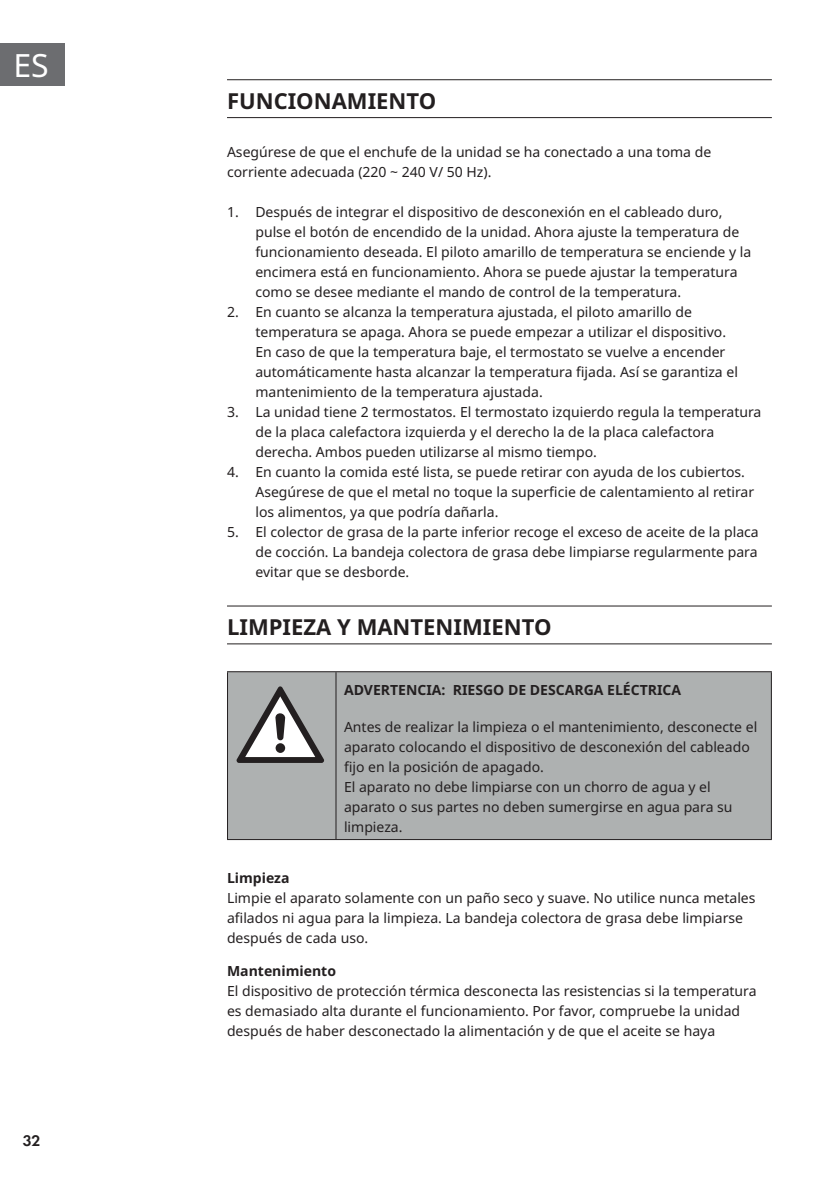
<style>
.page{position:relative;width:840px;height:1191px;background:#fff}
.page>*{position:absolute;margin:0;border:0;box-sizing:border-box;transform-origin:0 0}
.t1{font:32px "Noto Sans";color:#fff}
.t2{font:700 22px "Noto Sans";color:#231f20}
.t3{font:600 16px "Futura PTW08";color:#231f20}
.t4{font:14px/20px "Noto Sans";color:#231f20}
.t5{font:700 14px "Noto Sans";color:#231f20}
</style>
<div class="page">
<div style="left:0;top:43px;width:65px;height:42px;background:#6c6d70"></div>
<hr style="left:227px;top:79px;width:544px;height:1px;background:#231f20">
<hr style="left:227px;top:117px;width:544px;height:1px;background:#231f20">
<hr style="left:227px;top:605px;width:544px;height:1px;background:#231f20">
<hr style="left:227px;top:643px;width:544px;height:1px;background:#231f20">
<div style="left:228px;top:672px;width:542px;height:167px;background:#aeb1b1"></div>
<hr style="left:227px;top:671px;width:109px;height:1px;background:#231f20">
<hr style="left:227px;top:672px;width:1px;height:167px;background:#231f20">
<hr style="left:336px;top:671px;width:435px;height:1px;background:#231f20">
<hr style="left:335px;top:672px;width:1px;height:167px;background:#231f20">
<hr style="left:770px;top:672px;width:1px;height:167px;background:#231f20">
<hr style="left:227px;top:839px;width:109px;height:1px;background:#231f20">
<hr style="left:336px;top:839px;width:435px;height:1px;background:#231f20">
<svg style="left:236px;top:686px;width:88px;height:77px"></svg>
<h1 class="t1" style="left:14px;top:43px;width:37px">ES</h1>
<p class="t3" style="left:23px;top:1130px;width:19px">32</p>
<h2 class="t2" style="left:227px;top:85px;width:211px">FUNCIONAMIENTO</h2>
<p class="t4" style="left:227px;top:142px;width:485px">Asegúrese de que el enchufe de la unidad se ha conectado a una toma de corriente adecuada (220 ~ 240 V/ 50 Hz).</p>
<p class="t4" style="left:255px;top:202px;width:497px;text-indent:-28px">1. Después de integrar el dispositivo de desconexión en el cableado duro, pulse el botón de encendido de la unidad. Ahora ajuste la temperatura de funcionamiento deseada. El piloto amarillo de temperatura se enciende y la encimera está en funcionamiento. Ahora se puede ajustar la temperatura como se desee mediante el mando de control de la temperatura.</p>
<p class="t4" style="left:255px;top:302px;width:484px;text-indent:-28px">2. En cuanto se alcanza la temperatura ajustada, el piloto amarillo de temperatura se apaga. Ahora se puede empezar a utilizar el dispositivo.<br>En caso de que la temperatura baje, el termostato se vuelve a encender automáticamente hasta alcanzar la temperatura fijada. Así se garantiza el mantenimiento de la temperatura ajustada.</p>
<p class="t4" style="left:255px;top:402px;width:507px;text-indent:-28px">3. La unidad tiene 2 termostatos. El termostato izquierdo regula la temperatura de la placa calefactora izquierda y el derecho la de la placa calefactora derecha. Ambos pueden utilizarse al mismo tiempo.</p>
<p class="t4" style="left:255px;top:462px;width:500px;text-indent:-28px">4. En cuanto la comida esté lista, se puede retirar con ayuda de los cubiertos.<br>Asegúrese de que el metal no toque la superficie de calentamiento al retirar los alimentos, ya que podría dañarla.</p>
<p class="t4" style="left:255px;top:522px;width:504px;text-align:justify;text-indent:-28px">5. El colector de grasa de la parte inferior recoge el exceso de aceite de la placa de cocción. La bandeja colectora de grasa debe limpiarse regularmente para evitar que se desborde.</p>
<h2 class="t2" style="left:227px;top:611px;width:326px">LIMPIEZA Y MANTENIMIENTO</h2>
<p class="t5" style="left:344px;top:679px;width:338px">ADVERTENCIA: RIESGO DE DESCARGA ELÉCTRICA</p>
<p class="t4" style="left:344px;top:717px;width:414px">Antes de realizar la limpieza o el mantenimiento, desconecte el aparato colocando el dispositivo de desconexión del cableado fijo en la posición de apagado.<br>El aparato no debe limpiarse con un chorro de agua y el aparato o sus partes no deben sumergirse en agua para su limpieza.</p>
<p class="t5" style="left:227px;top:867px;width:64px">Limpieza</p>
<p class="t4" style="left:227px;top:887px;width:529px">Limpie el aparato solamente con un paño seco y suave. No utilice nunca metales afilados ni agua para la limpieza. La bandeja colectora de grasa debe limpiarse después de cada uso.</p>
<p class="t5" style="left:227px;top:961px;width:110px">Mantenimiento</p>
<p class="t4" style="left:227px;top:981px;width:530px">El dispositivo de protección térmica desconecta las resistencias si la temperatura es demasiado alta durante el funcionamiento. Por favor, compruebe la unidad después de haber desconectado la alimentación y de que el aceite se haya</p>
</div>
